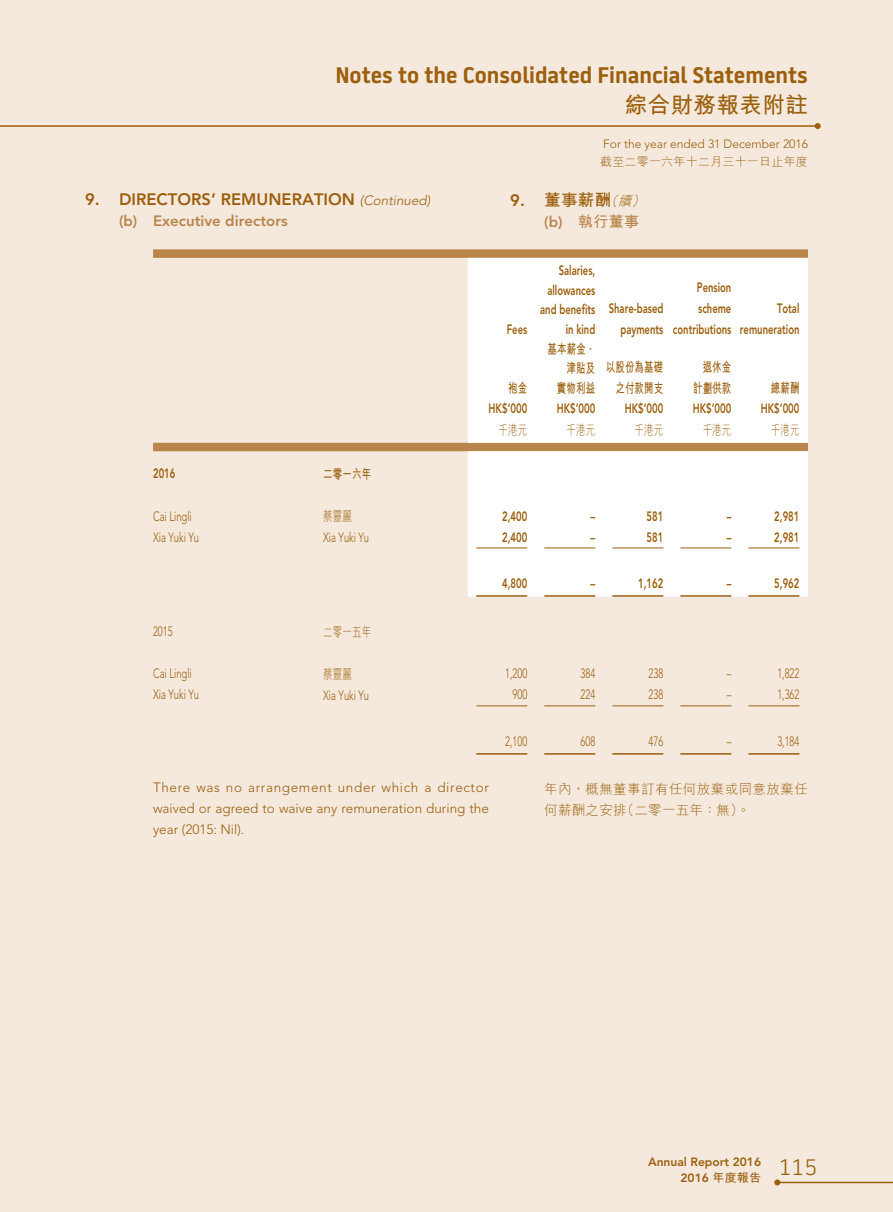
<style>
.page{position:relative;width:893px;height:1212px;background:#f4e9dc}
.page>*{position:absolute;margin:0;border:0;box-sizing:border-box;transform-origin:0 0}
.t1{font:700 22.5px "Battersea";color:#9c5f0d}
.t2{font:700 22.5px "M Hei HK";letter-spacing:.02em;color:#9c5f0d}
.t3{font:300 22.5px "Battersea";color:#9c5f0d}
._01_H1_E{font:800 16.5px "Avenir LT Std";color:#9c5f0d}
._001_H1_C{font:700 16.5px "M Hei HK";color:#9c5f0d}
._02_H2_E{font:800 15px "Avenir LT Std";color:#b8854b}
._002_H2_C{font:700 15px "M Hei HK";color:#b8854b}
._50_Table_txt{font:800 13.5px "Avenir LT Std";color:#9c5f0d;scale:.7 1}
._00_txt_E{font:300 13.5px/21px "Avenir LT Std";color:#9c5f0d;text-align:justify}
._50_Table_txt-2{font:300 13.5px "Avenir LT Std";color:#9c5f0d;scale:.7 1}
._000_txt_C{font:700 13.5px "M Hei HK";letter-spacing:.02em;color:#9c5f0d;scale:.7 1}
._000_txt_C-2{font:300 13.5px/21px "M Hei HK";letter-spacing:.02em;color:#9c5f0d}
._000_txt_C-3{font:300 13.5px "M Hei HK";letter-spacing:.02em;color:#9c5f0d;scale:.7 1}
._000_txt_C-4{font:300 13.5px "Avenir LT Std";color:#9c5f0d;scale:.7 1}
.t4{font:300 12px "Avenir LT Std";color:#9c5f0d}
.t5{font:800 12px/16.2px "Avenir LT Std";color:#9c5f0d;text-align:right}
.t6{font:300 12px "M Hei HK";letter-spacing:.02em;color:#9c5f0d}
.s1{font-weight:300;font-style:italic;font-size:13.5px}
.s2{font-family:"Avenir LT Std";font-weight:800}
.s3{font-family:"M Hei HK";font-weight:700}
</style>
<div class="page">
<hr style="left:0;top:125px;width:818px;height:2px;background:#9c5f0d">
<svg style="left:815px;top:123px;width:6px;height:6px"></svg>
<hr style="left:777px;top:1182px;width:116px;height:1px;background:#9c5f0d">
<svg style="left:774px;top:1179px;width:6px;height:6px"></svg>
<svg style="left:153px;top:249px;width:655px;height:202px"></svg>
<div style="left:468px;top:258px;width:340px;height:339px;background:#fff"></div>
<hr style="left:476px;top:547px;width:51px;height:1px;background:#9c5f0d">
<hr style="left:544px;top:547px;width:51px;height:1px;background:#9c5f0d">
<hr style="left:612px;top:547px;width:51px;height:1px;background:#9c5f0d">
<hr style="left:680px;top:547px;width:51px;height:1px;background:#9c5f0d">
<hr style="left:748px;top:547px;width:51px;height:1px;background:#9c5f0d">
<hr style="left:476px;top:595px;width:51px;height:2px;background:#9c5f0d">
<hr style="left:544px;top:595px;width:51px;height:2px;background:#9c5f0d">
<hr style="left:612px;top:595px;width:51px;height:2px;background:#9c5f0d">
<hr style="left:680px;top:595px;width:51px;height:2px;background:#9c5f0d">
<hr style="left:748px;top:595px;width:51px;height:2px;background:#9c5f0d">
<hr style="left:476px;top:705px;width:51px;height:1px;background:#9c5f0d">
<hr style="left:544px;top:705px;width:51px;height:1px;background:#9c5f0d">
<hr style="left:612px;top:705px;width:51px;height:1px;background:#9c5f0d">
<hr style="left:680px;top:705px;width:51px;height:1px;background:#9c5f0d">
<hr style="left:748px;top:705px;width:51px;height:1px;background:#9c5f0d">
<hr style="left:476px;top:753px;width:51px;height:2px;background:#9c5f0d">
<hr style="left:544px;top:753px;width:51px;height:2px;background:#9c5f0d">
<hr style="left:612px;top:753px;width:51px;height:2px;background:#9c5f0d">
<hr style="left:680px;top:753px;width:51px;height:2px;background:#9c5f0d">
<hr style="left:748px;top:753px;width:51px;height:2px;background:#9c5f0d">
<h1 class="t1" style="left:335px;top:61px;width:474px">Notes to the Consolidated Financial Statements</h1>
<h1 class="t2" style="left:625px;top:88px;width:185px">綜合財務報表附註</h1>
<p class="_01_H1_E" style="left:85px;top:190px;width:347px">9. DIRECTORS’ REMUNERATION <span class="s1">(Continued)</span></p>
<p class="_02_H2_E" style="left:119px;top:212px;width:170px">(b) Executive directors</p>
<p class="t4" style="left:603px;top:137px;width:206px">For the year ended 31 December 2016</p>
<p class="t6" style="left:600px;top:156px;width:209px">截至二零一六年十二月三十一日止年度</p>
<p class="_001_H1_C" style="left:510px;top:188px;width:139px"><span class="s2">9.</span> 董事薪酬<span class="s1">（續）</span></p>
<p class="_002_H2_C" style="left:544px;top:211px;width:96px"><span class="s2">(b)</span> 執行董事</p>
<p class="_50_Table_txt" style="left:507px;top:321px;width:31px">Fees</p>
<p class="_000_txt_C" style="left:508px;top:378px;width:29px">袍金</p>
<p class="_50_Table_txt" style="left:559px;top:262px;width:54px">Salaries,</p>
<p class="_50_Table_txt" style="left:547px;top:282px;width:70px">allowances</p>
<p class="_50_Table_txt" style="left:540px;top:301px;width:80px">and benefits</p>
<p class="_50_Table_txt" style="left:566px;top:321px;width:44px">in kind</p>
<p class="_000_txt_C" style="left:547px;top:339px;width:70px">基本薪金、</p>
<p class="_000_txt_C" style="left:567px;top:358px;width:43px">津貼及</p>
<p class="_000_txt_C" style="left:557px;top:378px;width:56px">實物利益</p>
<p class="_50_Table_txt" style="left:609px;top:300px;width:80px">Share-based</p>
<p class="_50_Table_txt" style="left:620px;top:321px;width:63px">payments</p>
<p class="_000_txt_C" style="left:606px;top:357px;width:84px">以股份為基礎</p>
<p class="_000_txt_C" style="left:615px;top:378px;width:70px">之付款開支</p>
<p class="_50_Table_txt" style="left:697px;top:279px;width:51px">Pension</p>
<p class="_50_Table_txt" style="left:698px;top:300px;width:49px">scheme</p>
<p class="_50_Table_txt" style="left:673px;top:321px;width:85px">contributions</p>
<p class="_50_Table_txt" style="left:777px;top:300px;width:33px">Total</p>
<p class="_50_Table_txt" style="left:740px;top:321px;width:87px">remuneration</p>
<p class="_000_txt_C" style="left:703px;top:357px;width:43px">退休金</p>
<p class="_000_txt_C" style="left:693px;top:378px;width:56px">計劃供款</p>
<p class="_000_txt_C" style="left:771px;top:378px;width:43px">總薪酬</p>
<p class="_50_Table_txt" style="left:489px;top:400px;width:57px">HK$’000</p>
<p class="_50_Table_txt" style="left:557px;top:400px;width:57px">HK$’000</p>
<p class="_50_Table_txt" style="left:625px;top:400px;width:57px">HK$’000</p>
<p class="_50_Table_txt" style="left:693px;top:400px;width:57px">HK$’000</p>
<p class="_50_Table_txt" style="left:761px;top:400px;width:57px">HK$’000</p>
<p class="_000_txt_C-3" style="left:499px;top:423px;width:43px">千港元</p>
<p class="_000_txt_C-3" style="left:567px;top:423px;width:43px">千港元</p>
<p class="_000_txt_C-3" style="left:635px;top:423px;width:43px">千港元</p>
<p class="_000_txt_C-3" style="left:703px;top:423px;width:43px">千港元</p>
<p class="_000_txt_C-3" style="left:771px;top:423px;width:43px">千港元</p>
<p class="_50_Table_txt" style="left:153px;top:466px;width:33px">2016</p>
<p class="_000_txt_C" style="left:323px;top:464px;width:70px">二零一六年</p>
<p class="_50_Table_txt-2" style="left:153px;top:508px;width:57px">Cai Lingli</p>
<p class="_000_txt_C-3" style="left:323px;top:509px;width:43px">蔡靈麗</p>
<p class="_50_Table_txt" style="left:502px;top:508px;width:37px">2,400</p>
<p class="_50_Table_txt" style="left:591px;top:508px;width:8px">–</p>
<p class="_50_Table_txt" style="left:647px;top:508px;width:25px">581</p>
<p class="_50_Table_txt" style="left:727px;top:508px;width:8px">–</p>
<p class="_50_Table_txt" style="left:774px;top:508px;width:37px">2,981</p>
<p class="_50_Table_txt-2" style="left:153px;top:529px;width:67px">Xia Yuki Yu</p>
<p class="_000_txt_C-4" style="left:323px;top:529px;width:67px">Xia Yuki Yu</p>
<p class="_50_Table_txt" style="left:502px;top:529px;width:37px">2,400</p>
<p class="_50_Table_txt" style="left:591px;top:529px;width:8px">–</p>
<p class="_50_Table_txt" style="left:647px;top:529px;width:25px">581</p>
<p class="_50_Table_txt" style="left:727px;top:529px;width:8px">–</p>
<p class="_50_Table_txt" style="left:774px;top:529px;width:37px">2,981</p>
<p class="_50_Table_txt" style="left:502px;top:575px;width:37px">4,800</p>
<p class="_50_Table_txt" style="left:591px;top:575px;width:8px">–</p>
<p class="_50_Table_txt" style="left:638px;top:575px;width:37px">1,162</p>
<p class="_50_Table_txt" style="left:727px;top:575px;width:8px">–</p>
<p class="_50_Table_txt" style="left:774px;top:575px;width:37px">5,962</p>
<p class="_50_Table_txt-2" style="left:153px;top:624px;width:30px">2015</p>
<p class="_000_txt_C-3" style="left:323px;top:625px;width:70px">二零一五年</p>
<p class="_50_Table_txt-2" style="left:153px;top:666px;width:57px">Cai Lingli</p>
<p class="_000_txt_C-3" style="left:323px;top:667px;width:43px">蔡靈麗</p>
<p class="_50_Table_txt-2" style="left:505px;top:666px;width:33px">1,200</p>
<p class="_50_Table_txt-2" style="left:581px;top:666px;width:23px">384</p>
<p class="_50_Table_txt-2" style="left:649px;top:666px;width:23px">238</p>
<p class="_50_Table_txt-2" style="left:727px;top:666px;width:8px">–</p>
<p class="_50_Table_txt-2" style="left:777px;top:666px;width:33px">1,822</p>
<p class="_50_Table_txt-2" style="left:153px;top:687px;width:67px">Xia Yuki Yu</p>
<p class="_000_txt_C-4" style="left:323px;top:687px;width:67px">Xia Yuki Yu</p>
<p class="_50_Table_txt-2" style="left:512px;top:687px;width:23px">900</p>
<p class="_50_Table_txt-2" style="left:581px;top:687px;width:23px">224</p>
<p class="_50_Table_txt-2" style="left:649px;top:687px;width:23px">238</p>
<p class="_50_Table_txt-2" style="left:727px;top:687px;width:8px">–</p>
<p class="_50_Table_txt-2" style="left:777px;top:687px;width:33px">1,362</p>
<p class="_50_Table_txt-2" style="left:505px;top:733px;width:33px">2,100</p>
<p class="_50_Table_txt-2" style="left:581px;top:733px;width:23px">608</p>
<p class="_50_Table_txt-2" style="left:649px;top:733px;width:23px">476</p>
<p class="_50_Table_txt-2" style="left:727px;top:733px;width:8px">–</p>
<p class="_50_Table_txt-2" style="left:777px;top:733px;width:33px">3,184</p>
<p class="_00_txt_E" style="left:153px;top:777px;width:337px">There was no arrangement under which a director waived or agreed to waive any remuneration during the year (2015: Nil).</p>
<p class="_000_txt_C-2" style="left:544px;top:778px;width:265px">年內，概無董事訂有任何放棄或同意放棄任何薪酬之安排（二零一五年：無）。</p>
<p class="t5" style="left:648px;top:1154px;width:115px">Annual Report 2016<br>2016 <span class="s3">年度報告</span></p>
<h1 class="t3" style="left:779px;top:1153px;width:40px">115</h1>
</div>
